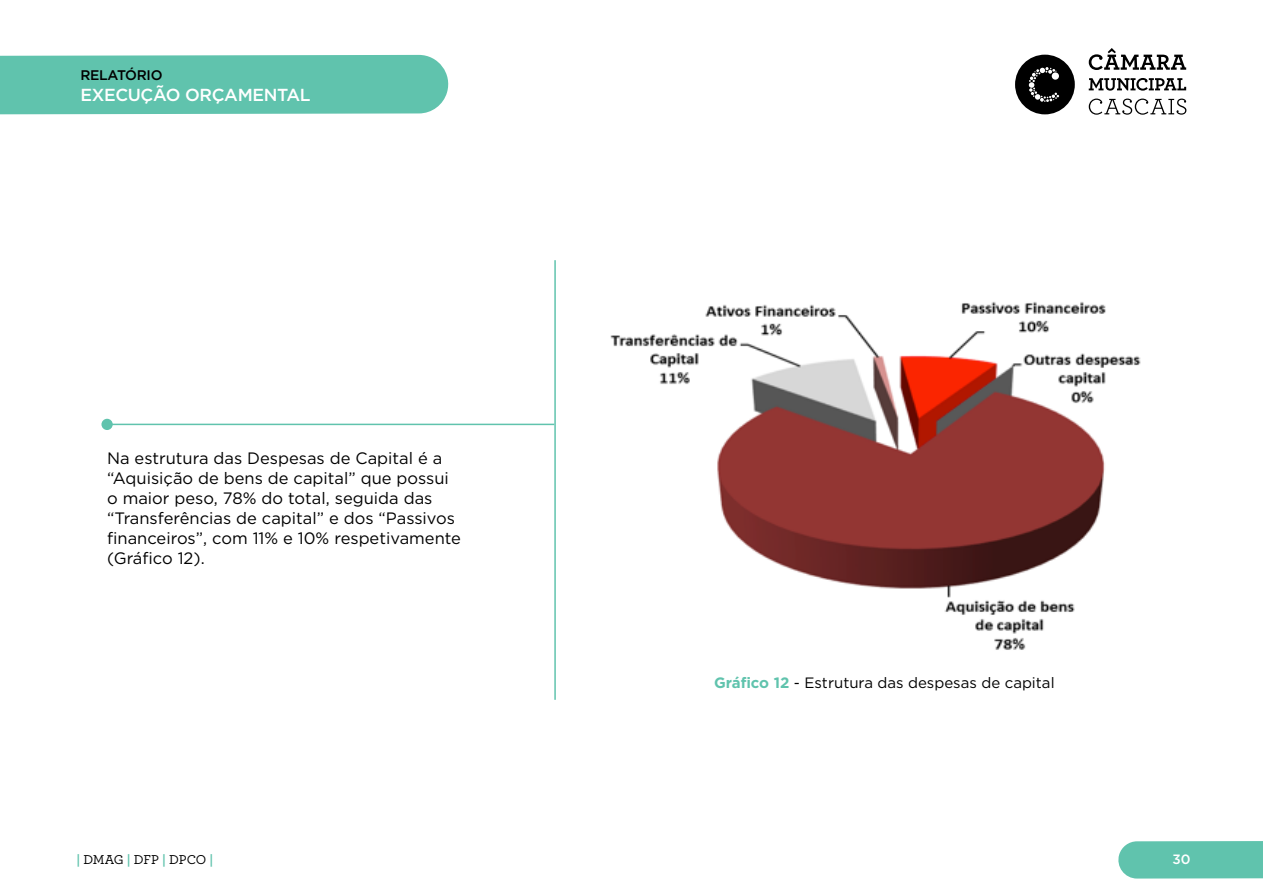
<style>
.page{position:relative;width:1263px;height:893px;background:#fff}
.page>*{position:absolute;margin:0;border:0;box-sizing:border-box;transform-origin:0 0}
.t1{font:500 17.4px "Gotham";letter-spacing:-.02em;color:#fff}
.t2{font:16.5px/19.8px "Gotham";color:#000}
.t3{font:15px "Gotham";color:#000}
.t4{font:500 13.95px "Gotham";letter-spacing:-.02em;color:#000}
.t5{font:500 13.5px "Archer";letter-spacing:-.005em;color:#000}
.t6{font:500 13.5px "Gotham";color:#fff}
.s1{font-weight:700;color:#60c3ad}
</style>
<div class="page">
<svg style="left:1118px;top:841px;width:145px;height:38px;background:#67c5b1"></svg>
<svg style="left:1089px;top:48px;width:97px;height:22px"></svg>
<svg style="left:1089px;top:99px;width:97px;height:16px"></svg>
<svg style="left:1089px;top:78px;width:97px;height:13px"></svg>
<svg style="left:1015px;top:55px;width:60px;height:59px"></svg>
<div style="left:0;top:55px;width:449px;height:60px;background:#60c3ad"></div>
<hr style="left:107px;top:424px;width:447px;height:1px;background:#60c3ad">
<div style="left:101px;top:419px;width:12px;height:11px;background:#60c3ad;border-radius:50%"></div>
<hr style="left:554px;top:260px;width:2px;height:440px;background:#60c3ad">
<img style="left:610px;top:301px;width:531px;height:349px">
<p class="t4" style="left:80px;top:66px;width:20px">RELAT</p>
<p class="t4" style="left:125px;top:66px;width:36px">ÓRIO</p>
<p class="t1" style="left:80px;top:83px;width:232px">EXECUÇÃO ORÇAMENTAL</p>
<p class="t2" style="left:107px;top:448px;width:355px">Na estrutura das Despesas de Capital é a “Aquisição de bens de capital” que possui o maior peso, 78% do total, seguida das “Transferências de capital” e dos “Passivos financeiros”, com 11% e 10% respetivamente (Gráfico 12).</p>
<p class="t3" style="left:714px;top:673px;width:342px"><span class="s1">Gráfico 12</span> - Estrutura das despesas de capital</p>
<p class="t5" style="left:77px;top:850px;width:138px"><span class="s1">|</span> DMAG <span class="s1">|</span> DFP <span class="s1">|</span> DPCO <span class="s1">|</span></p>
<p class="t6" style="left:1172px;top:850px;width:20px">30</p>
</div>
